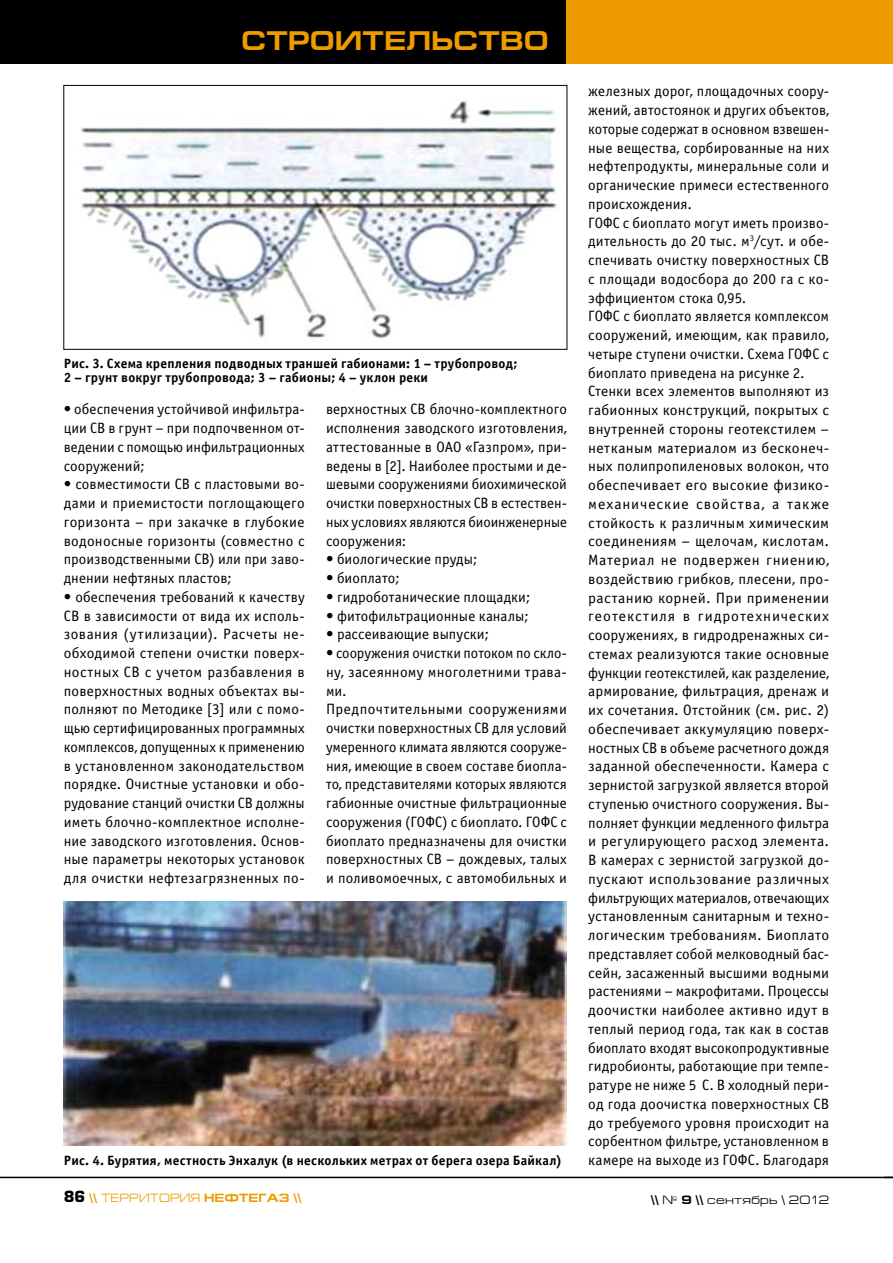
<style>
.page{position:relative;width:893px;height:1263px;background:#fff}
.page>*{position:absolute;margin:0;border:0;box-sizing:border-box;transform-origin:0 0}
.t1{font:700 27px "Europe Ext";letter-spacing:.005em;color:#ee9b00}
.t2{font:15px/18.8px "Officina Sans C";letter-spacing:.01em;color:#000;text-align:justify}
.t3{font:700 13.5px/13.5px "Officina Sans C";letter-spacing:.015em;color:#000}
.t4{font:700 12px "Europe Ext";color:#ee9b00}
.t5{font:12px "Europe Ext";letter-spacing:.02em;color:#000}
.s1{font-family:"Europe";font-size:15px;color:#000}
.s2{font-weight:400}
.s3{font-weight:700}
</style>
<div class="page">
<div style="left:0;top:0;width:893px;height:64px;background:#ee9b00"></div>
<div style="left:0;top:0;width:566px;height:64px;background:#000"></div>
<hr style="left:0;top:1177px;width:893px;height:1px;background:#000">
<img style="left:80px;top:101px;width:477px;height:238px">
<div style="left:63px;top:85px;width:504px;height:265px;border:1px solid #000"></div>
<img style="left:64px;top:901px;width:503px;height:245px">
<h1 class="t1" style="left:241px;top:26px;width:309px">строительство</h1>
<p class="t3" style="left:64px;top:357px;width:455px">Рис. 3. Схема крепления подводных траншей габионами: 1 – трубопровод;<br>2 – грунт вокруг трубопровода; 3 – габионы; 4 – уклон реки</p>
<p class="t2" style="left:64px;top:400px;width:242px">• обеспечения устойчивой инфильтра&shy;ции СВ в грунт – при подпочвенном от&shy;ведении с помощью инфильтрационных сооружений;</p>
<p class="t2" style="left:64px;top:475px;width:242px">• совместимости СВ с пластовыми во&shy;дами и приемистости поглощающего горизонта – при закачке в глубокие водоносные горизонты (совместно с производственными СВ) или при заво&shy;днении нефтяных пластов;</p>
<p class="t2" style="left:64px;top:588px;width:242px">• обеспечения требований к качеству СВ в зависимости от вида их исполь&shy;зования (утилизации). Расчеты не&shy;обходимой степени очистки поверх&shy;ностных СВ с учетом разбавления в поверхностных водных объектах вы&shy;полняют по Методике [3] или с помо&shy;щью сертифицированных программных комплексов, допущенных к применению в установленном законодательством порядке. Очистные установки и обо&shy;рудование станций очистки СВ должны иметь блочно-комплектное исполне&shy;ние заводского изготовления. Основ&shy;ные параметры некоторых установок для очистки нефтезагрязненных по-</p>
<p class="t2" style="left:326px;top:400px;width:242px">верхностных СВ блочно-комплектного исполнения заводского изготовления, аттестованные в ОАО «Газпром», при&shy;ведены в [2]. Наиболее простыми и де&shy;шевыми сооружениями биохимической очистки поверхностных СВ в естествен&shy;ных условиях являются биоинженерные сооружения:</p>
<p class="t2" style="left:326px;top:550px;width:153px">• биологические пруды;</p>
<p class="t2" style="left:326px;top:569px;width:75px">• биоплато;</p>
<p class="t2" style="left:326px;top:588px;width:206px">• гидроботанические площадки;</p>
<p class="t2" style="left:326px;top:606px;width:204px">• фитофильтрационные каналы;</p>
<p class="t2" style="left:326px;top:625px;width:165px">• рассеивающие выпуски;</p>
<p class="t2" style="left:326px;top:644px;width:242px;text-align:left">• сооружения очистки потоком по скло&shy;ну, засеянному многолетними трава&shy;ми.<br>Предпочтительными сооружениями очистки поверхностных СВ для условий умеренного климата являются сооруже&shy;ния, имеющие в своем составе биопла&shy;то, представителями которых являются габионные очистные фильтрационные сооружения (ГОФС) с биоплато. ГОФС с биоплато предназначены для очистки поверхностных СВ – дождевых, талых и поливомоечных, с автомобильных и</p>
<p class="t3" style="left:64px;top:1154px;width:500px">Рис. 4. Бурятия, местность Энхалук (в нескольких метрах от берега озера Байкал)</p>
<p class="t2" style="left:588px;top:82px;width:242px;text-align:left">железных дорог, площадочных соору&shy;жений, автостоянок и других объектов, которые содержат в основном взвешен&shy;ные вещества, сорбированные на них нефтепродукты, минеральные соли и органические примеси естественного происхождения.<br>ГОФС с биоплато могут иметь произво&shy;дительность до 20 тыс. м<sup>3</sup>/сут. и обе&shy;спечивать очистку поверхностных СВ с площади водосбора до 200 га с ко&shy;эффициентом стока 0,95.<br>ГОФС с биоплато является комплексом сооружений, имеющим, как правило, четыре ступени очистки. Схема ГОФС с биоплато приведена на рисунке 2.<br>Стенки всех элементов выполняют из габионных конструкций, покрытых с внутренней стороны геотекстилем – нетканым материалом из бесконеч&shy;ных полипропиленовых волокон, что обеспечивает его высокие физико&shy;механические свойства, а также стойкость к различным химическим соединениям – щелочам, кислотам.<br>Материал не подвержен гниению, воздействию грибков, плесени, про&shy;растанию корней. При применении геотекстиля в гидротехнических сооружениях, в гидродренажных си&shy;стемах реализуются такие основные функции геотекстилей, как разделение, армирование, фильтрация, дренаж и их сочетания. Отстойник (см. рис. 2) обеспечивает аккумуляцию поверх&shy;ностных СВ в объеме расчетного дождя заданной обеспеченности. Камера с зернистой загрузкой является второй ступенью очистного сооружения. Вы&shy;полняет функции медленного фильтра и регулирующего расход элемента.<br>В камерах с зернистой загрузкой до&shy;пускают использование различных фильтрующих материалов, отвечающих установленным санитарным и техно&shy;логическим требованиям. Биоплато представляет собой мелководный бас&shy;сейн, засаженный высшими водными растениями – макрофитами. Процессы доочистки наиболее активно идут в теплый период года, так как в состав биоплато входят высокопродуктивные гидробионты, работающие при темпе&shy;ратуре не ниже 5 С. В холодный пери&shy;од года доочистка поверхностных СВ до требуемого уровня происходит на сорбентном фильтре, установленном в камере на выходе из ГОФС. Благодаря</p>
<p class="t4" style="left:64px;top:1191px;width:239px"><span class="s1">86</span> \\ <span class="s2">ТЕРРИТОРИЯ</span> НЕФТЕГАЗ \\</p>
<p class="t5" style="left:651px;top:1193px;width:180px"><span class="s3">\\</span> № <span class="s3">9 \\</span> сентябрь \ 2012</p>
</div>
